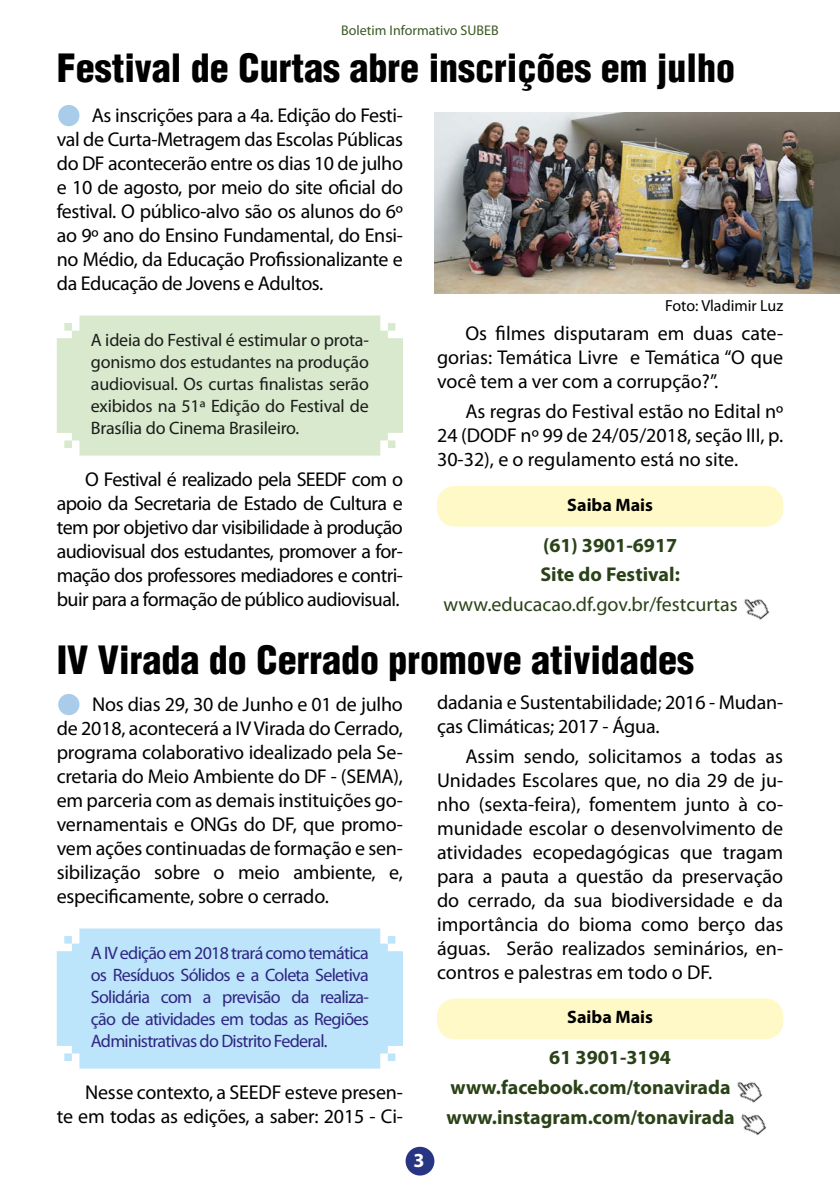
<style>
.page{position:relative;width:840px;height:1191px;background:#fff}
.page>*{position:absolute;margin:0;border:0;box-sizing:border-box;transform-origin:0 0}
.t1{font:900 condensed 38px "Helvetica LT";color:#000}
.t2{font:20px/24px "Myriad Pro";letter-spacing:-.01em;color:#000;text-align:justify}
.t3{font:700 20px/29.6px "Myriad Pro";color:#2a4217}
.t4{font:20px "Myriad Pro";color:#2a4217}
.t5{font:700 20px "Myriad Pro";color:#fff}
.t6{font:18px/22px "Myriad Pro";letter-spacing:-.04em;color:#302682;text-align:justify}
.t7{font:18px/22px "Myriad Pro";letter-spacing:-.01em;color:#1c1c1c;text-align:justify}
.t8{font:700 18px "Myriad Pro";color:#000}
.t9{font:16px "Myriad Pro";color:#000}
.t10{font:14px "Myriad Pro";color:#3c5924}
</style>
<div class="page">
<div style="left:57px;top:315px;width:346px;height:140px;background:#d8e9cd"></div>
<div style="left:58px;top:105px;width:21px;height:21px;background:#a8cce9;border-radius:50%"></div>
<div style="left:437px;top:486px;width:345px;height:40px;background:#fff9c7;border-radius:18px"></div>
<img style="left:744px;top:598px;width:26px;height:22px">
<img style="left:434px;top:112px;width:405px;height:181px">
<div style="left:57px;top:928px;width:346px;height:140px;background:#bce4fa"></div>
<div style="left:58px;top:694px;width:21px;height:21px;background:#a8cce9;border-radius:50%"></div>
<div style="left:437px;top:998px;width:345px;height:41px;background:#fff9c7;border-radius:18px"></div>
<img style="left:737px;top:1081px;width:26px;height:22px">
<img style="left:741px;top:1114px;width:26px;height:22px">
<div style="left:405px;top:1146px;width:29px;height:29px;background:#273583;border-radius:50%"></div>
<p class="t10" style="left:341px;top:21px;width:159px">Boletim Informativo SUBEB</p>
<h1 class="t1" style="left:57px;top:44px;width:679px">Festival de Curtas abre inscrições em julho</h1>
<p class="t2" style="left:57px;top:103px;width:347px;text-indent:35px">As inscrições para a 4a. Edição do Festi&shy;val de Curta-Metragem das Escolas Públicas do DF acontecerão entre os dias 10 de julho e 10 de agosto, por meio do site oficial do festival. O público-alvo são os alunos do 6º ao 9º ano do Ensino Fundamental, do Ensi&shy;no Médio, da Educação Profissionalizante e da Educação de Jovens e Adultos.</p>
<p class="t7" style="left:91px;top:329px;width:279px">A ideia do Festival é estimular o prota&shy;gonismo dos estudantes na produção audiovisual. Os curtas finalistas serão exibidos na 51ª Edição do Festival de Brasília do Cinema Brasileiro.</p>
<p class="t2" style="left:57px;top:467px;width:347px;text-indent:28px">O Festival é realizado pela SEEDF com o apoio da Secretaria de Estado de Cultura e tem por objetivo dar visibilidade à produção audiovisual dos estudantes, promover a for&shy;mação dos professores mediadores e contri&shy;buir para a formação de público audiovisual.</p>
<p class="t9" style="left:664px;top:296px;width:119px">Foto: Vladimir Luz</p>
<p class="t2" style="left:437px;top:321px;width:347px;text-indent:28px">Os filmes disputaram em duas cate&shy;gorias: Temática Livre e Temática “O que você tem a ver com a corrupção?”.</p>
<p class="t2" style="left:437px;top:399px;width:347px;text-indent:28px">As regras do Festival estão no Edital nº 24 (DODF nº 99 de 24/05/2018, seção III, p.<br>30-32), e o regulamento está no site.</p>
<p class="t8" style="left:567px;top:494px;width:87px">Saiba Mais</p>
<p class="t3" style="left:540px;top:530px;width:141px">(61) 3901-6917<br>Site do Festival:</p>
<p class="t4" style="left:443px;top:592px;width:295px">www.educacao.df.gov.br/festcurtas</p>
<h1 class="t1" style="left:57px;top:636px;width:638px">IV Virada do Cerrado promove atividades</h1>
<p class="t2" style="left:57px;top:692px;width:347px;text-indent:35px">Nos dias 29, 30 de Junho e 01 de julho de 2018, acontecerá a IV Virada do Cerrado, programa colaborativo idealizado pela Se&shy;cretaria do Meio Ambiente do DF - (SEMA), em parceria com as demais instituições go&shy;vernamentais e ONGs do DF, que promo&shy;vem ações continuadas de formação e sen&shy;sibilização sobre o meio ambiente, e, especificamente, sobre o cerrado.</p>
<p class="t6" style="left:91px;top:941px;width:279px">A IV edição em 2018 trará como temática os Resíduos Sólidos e a Coleta Seletiva Solidária com a previsão da realiza&shy;ção de atividades em todas as Regiões Administrativas do Distrito Federal.</p>
<p class="t2" style="left:57px;top:1080px;width:347px;text-align:right">Nesse contexto, a SEEDF esteve presen-<br>te em todas as edições, a saber: 2015 - Ci-</p>
<p class="t2" style="left:437px;top:690px;width:347px">dadania e Sustentabilidade; 2016 - Mudan&shy;ças Climáticas; 2017 - Água.</p>
<p class="t2" style="left:437px;top:743px;width:347px;text-indent:28px">Assim sendo, solicitamos a todas as Unidades Escolares que, no dia 29 de ju&shy;nho (sexta-feira), fomentem junto à co&shy;munidade escolar o desenvolvimento de atividades ecopedagógicas que tragam para a pauta a questão da preservação do cerrado, da sua biodiversidade e da importância do bioma como berço das águas. Serão realizados seminários, en&shy;contros e palestras em todo o DF.</p>
<p class="t8" style="left:567px;top:1007px;width:87px">Saiba Mais</p>
<p class="t3" style="left:446px;top:1043px;width:289px;text-indent:103px">61 3901-3194 www.facebook.com/tonavirada www.instagram.com/tonavirada</p>
<p class="t5" style="left:413px;top:1149px;width:13px">3</p>
</div>
